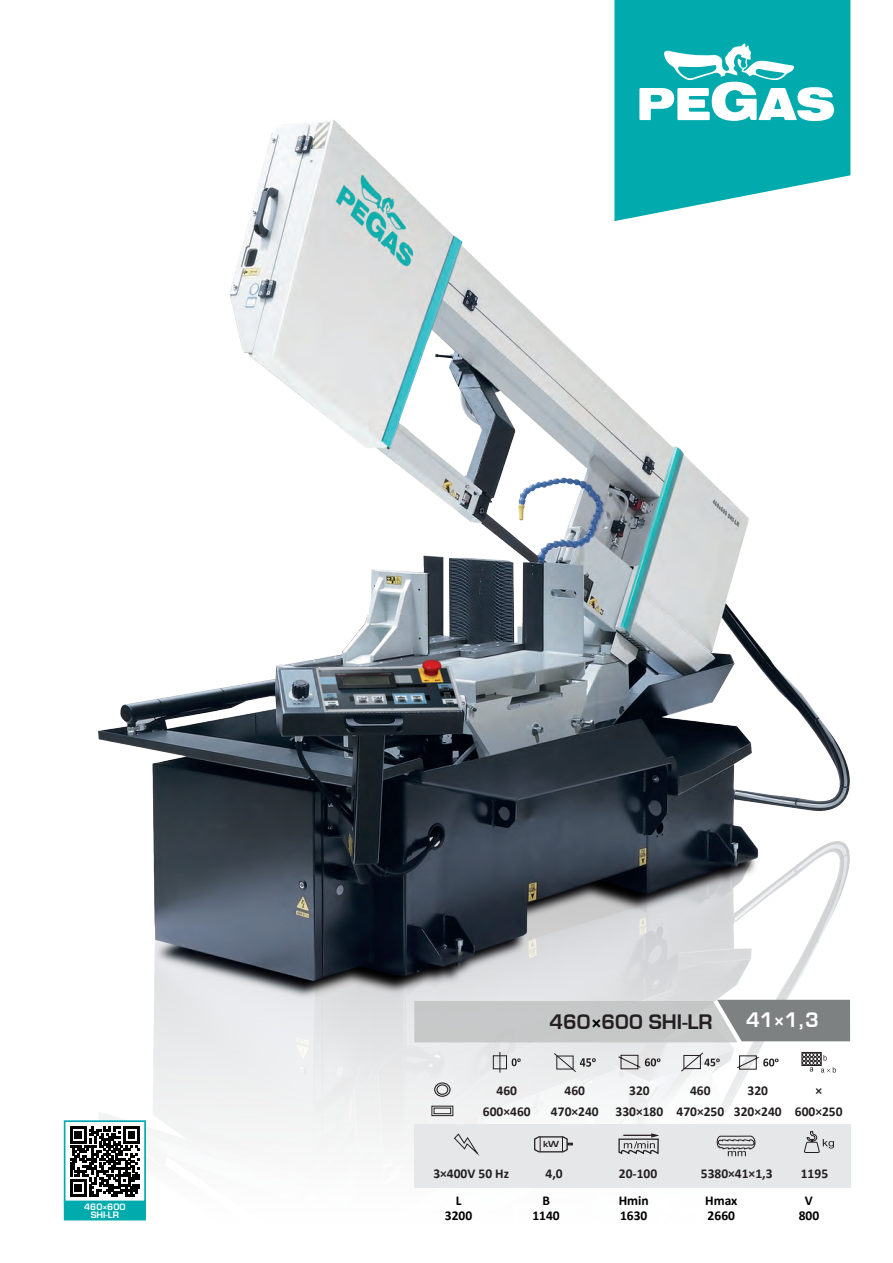
<style>
.page{position:relative;width:893px;height:1263px;background:#fff}
.page>*{position:absolute;margin:0;border:0;box-sizing:border-box;transform-origin:0 0}
.t1{font:19.5px "Euromode CE Bold";color:#231f20}
.Normální{font:19.5px "Euromode CE Bold";color:#fff}
.Normální-2{font:700 13.5px "Calibri";color:#231f20}
.Normální-3{font:700 13.5px "Calibri";color:#000001}
.t2{font:8.7px "Euromode CE Bold";color:#fff}
.t3{font:8.25px "Euromode CE Bold";color:#231f20;scale:1.2 1}
.s1{color:#000001}
</style>
<div class="page">
<div style="left:614px;top:0;width:236px;height:62px;background:#00aaad"></div>
<svg style="left:639px;top:43px;width:195px;height:19px"></svg>
<img style="left:63px;top:62px;width:788px;height:1159px">
<div style="left:65px;top:1121px;width:80px;height:81px;background:#fff"></div>
<svg style="left:70px;top:1126px;width:70px;height:70px"></svg>
<div style="left:64px;top:1120px;width:82px;height:82px;border:2px solid #00aaad"></div>
<div style="left:64px;top:1201px;width:82px;height:19px;background:#00aaad"></div>
<div style="left:414px;top:1125px;width:436px;height:63px;background:#e6e7e9"></div>
<svg style="left:716px;top:1135px;width:40px;height:21px"></svg>
<svg style="left:618px;top:1133px;width:41px;height:22px"></svg>
<svg style="left:534px;top:1136px;width:39px;height:17px"></svg>
<svg style="left:454px;top:1133px;width:26px;height:23px"></svg>
<svg style="left:804px;top:1131px;width:30px;height:22px"></svg>
<svg style="left:414px;top:1000px;width:436px;height:42px;background:#b3b6b6"></svg>
<div style="left:493px;top:1055px;width:14px;height:14px;border:1px solid #231f20"></div>
<svg style="left:500px;top:1052px;width:1px;height:20px"></svg>
<svg style="left:512px;top:1058px;width:9px;height:8px"></svg>
<svg style="left:553px;top:1052px;width:43px;height:21px"></svg>
<svg style="left:617px;top:1054px;width:43px;height:16px"></svg>
<svg style="left:680px;top:1052px;width:40px;height:20px"></svg>
<svg style="left:736px;top:1055px;width:43px;height:15px"></svg>
<div style="left:802px;top:1052px;width:20px;height:14px;border:1px solid #231f20"></div>
<svg style="left:802px;top:1053px;width:34px;height:19px"></svg>
<svg style="left:434px;top:1082px;width:17px;height:15px"></svg>
<svg style="left:431px;top:1105px;width:23px;height:11px"></svg>
<p class="t2" style="left:84px;top:1201px;width:43px">460×600</p>
<p class="t2" style="left:91px;top:1210px;width:30px">SHI-LR</p>
<p class="t1" style="left:549px;top:1009px;width:165px">460<span class="s1">×</span>600 SHI-LR</p>
<p class="Normální" style="left:746px;top:1008px;width:74px">41×1,3</p>
<p class="Normální-2" style="left:497px;top:1081px;width:22px">460</p>
<p class="Normální-2" style="left:565px;top:1081px;width:22px">460</p>
<p class="Normální-2" style="left:629px;top:1081px;width:22px">320</p>
<p class="Normální-2" style="left:690px;top:1081px;width:22px">460</p>
<p class="Normální-2" style="left:747px;top:1081px;width:22px">320</p>
<p class="Normální-2" style="left:815px;top:1081px;width:8px">×</p>
<p class="Normální-2" style="left:483px;top:1102px;width:49px">600×460</p>
<p class="Normální-2" style="left:551px;top:1102px;width:49px">470×240</p>
<p class="Normální-2" style="left:615px;top:1102px;width:49px">330×180</p>
<p class="Normální-2" style="left:676px;top:1102px;width:49px">470×250</p>
<p class="Normální-2" style="left:734px;top:1102px;width:49px">320×240</p>
<p class="Normální-2" style="left:795px;top:1102px;width:49px">600×250</p>
<p class="t3" style="left:543px;top:1139px;width:15px">kW</p>
<p class="Normální-2" style="left:433px;top:1164px;width:77px">3×400V 50 Hz</p>
<p class="Normální-2" style="left:546px;top:1164px;width:19px">4,0</p>
<p class="Normální-2" style="left:619px;top:1164px;width:40px">20-100</p>
<p class="Normální-2" style="left:701px;top:1164px;width:73px">5380×41×1,3</p>
<p class="Normální-2" style="left:801px;top:1164px;width:29px">1195</p>
<p class="Normální-3" style="left:456px;top:1191px;width:7px">L</p>
<p class="Normální-3" style="left:542px;top:1191px;width:9px">B</p>
<p class="Normální-3" style="left:619px;top:1191px;width:32px">Hmin</p>
<p class="Normální-3" style="left:705px;top:1191px;width:34px">Hmax</p>
<p class="Normální-3" style="left:805px;top:1191px;width:9px">V</p>
<p class="Normální-3" style="left:445px;top:1206px;width:29px">3200</p>
<p class="Normální-3" style="left:532px;top:1206px;width:29px">1140</p>
<p class="Normální-3" style="left:620px;top:1206px;width:29px">1630</p>
<p class="Normální-3" style="left:708px;top:1206px;width:29px">2660</p>
<p class="Normální-3" style="left:799px;top:1206px;width:22px">800</p>
</div>
